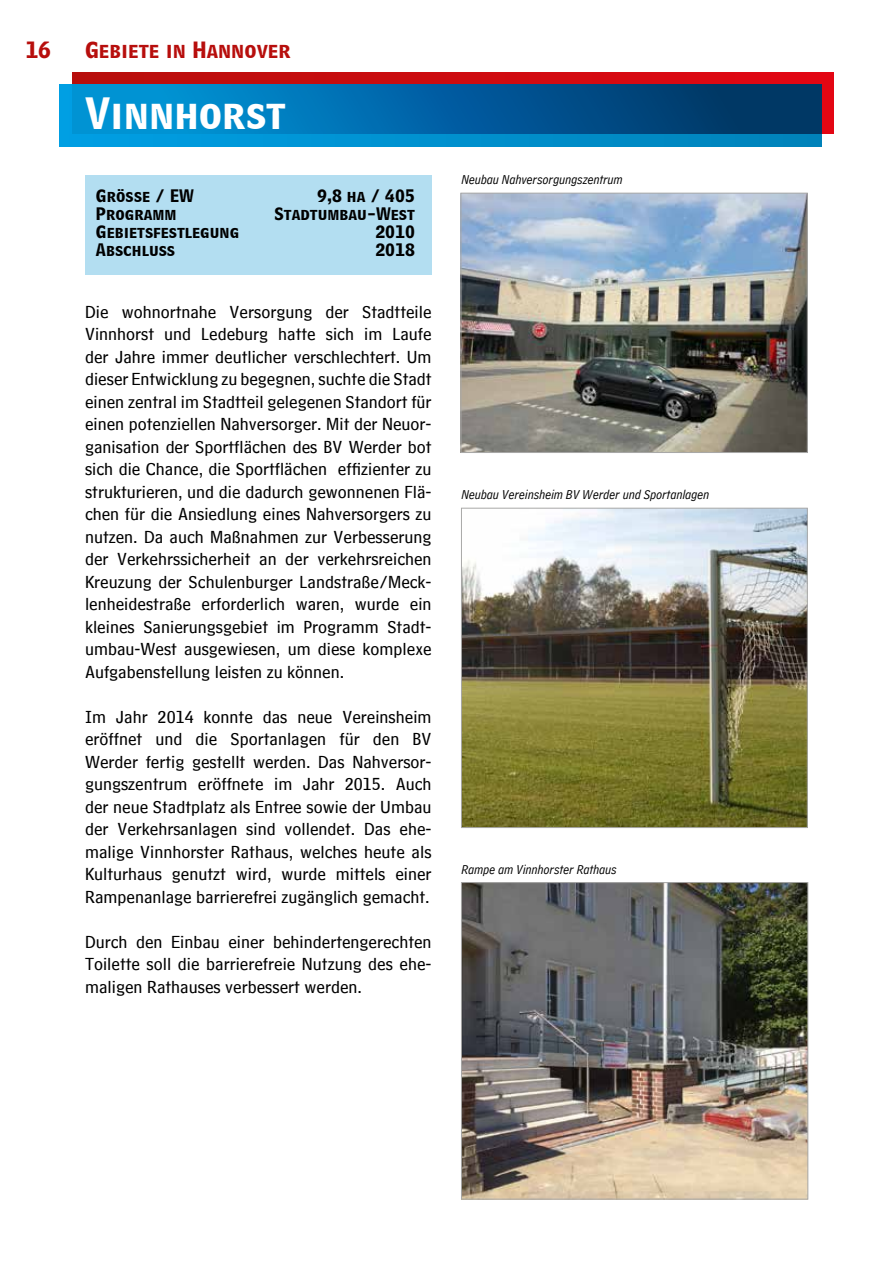
<style>
.page{position:relative;width:893px;height:1263px;background:#fff}
.page>*{position:absolute;margin:0;border:0;box-sizing:border-box;transform-origin:0 0}
.t1{font:37.5px "HM Big Caps";color:#fff}
.t2{font:19.5px "HM Big Caps";color:#b70e0c}
.t3{font:18px/22.5px "HM Text";color:#000;text-align:justify}
.t4{font:15px "HM Big Caps";color:#000}
.t5{font:italic 13.5px "HM Comment";color:#000}
</style>
<div class="page">
<div style="left:72px;top:72px;width:761px;height:62px;background:linear-gradient(to right,#b70f0c,#e30714)"></div>
<div style="left:60px;top:84px;width:761px;height:62px;background:linear-gradient(to right,#009fe4,#0082b9)"></div>
<div style="left:72px;top:84px;width:749px;height:50px;background:linear-gradient(to right,#009be2,#002b5c)"></div>
<img style="left:463px;top:195px;width:342px;height:256px">
<div style="left:461px;top:193px;width:346px;height:260px;border:1px solid #a8a8a7"></div>
<img style="left:463px;top:884px;width:343px;height:313px">
<div style="left:461px;top:882px;width:347px;height:317px;border:1px solid #a8a8a7"></div>
<img style="left:463px;top:510px;width:342px;height:316px">
<div style="left:461px;top:508px;width:346px;height:320px;border:1px solid #a8a8a7"></div>
<div style="left:85px;top:175px;width:347px;height:99px;background:#b3def1"></div>
<p class="t2" style="left:25px;top:34px;width:27px">16</p>
<p class="t2" style="left:85px;top:34px;width:207px">Gebiete in Hannover</p>
<h1 class="t1" style="left:85px;top:83px;width:202px">Vinnhorst</h1>
<p class="t4" style="left:96px;top:184px;width:99px">Größe / EW</p>
<p class="t4" style="left:317px;top:184px;width:99px">9,8 ha / 405</p>
<p class="t4" style="left:96px;top:202px;width:82px">Programm</p>
<p class="t4" style="left:275px;top:202px;width:142px">Stadtumbau-West</p>
<p class="t4" style="left:96px;top:220px;width:145px">Gebietsfestlegung</p>
<p class="t4" style="left:375px;top:220px;width:41px">2010</p>
<p class="t4" style="left:96px;top:238px;width:81px">Abschluss</p>
<p class="t4" style="left:375px;top:238px;width:41px">2018</p>
<p class="t3" style="left:85px;top:297px;width:348px">Die wohnortnahe Versorgung der Stadtteile Vinnhorst und Ledeburg hatte sich im Laufe der Jahre immer deutlicher verschlechtert. Um dieser Entwicklung zu begegnen, suchte die Stadt einen zentral im Stadtteil gelegenen Standort für einen potenziellen Nahversorger. Mit der Neuor&shy;ganisation der Sportflächen des BV Werder bot sich die Chance, die Sportflächen effizienter zu strukturieren, und die dadurch gewonnenen Flä&shy;chen für die Ansiedlung eines Nahversorgers zu nutzen. Da auch Maßnahmen zur Verbesserung der Verkehrssicherheit an der verkehrsreichen Kreuzung der Schulenburger Landstraße/Meck&shy;lenheidestraße erforderlich waren, wurde ein kleines Sanierungsgebiet im Programm Stadt&shy;umbau-West ausgewiesen, um diese komplexe Aufgabenstellung leisten zu können.</p>
<p class="t3" style="left:85px;top:702px;width:348px">Im Jahr 2014 konnte das neue Vereinsheim eröffnet und die Sportanlagen für den BV Werder fertig gestellt werden. Das Nahversor&shy;gungszentrum eröffnete im Jahr 2015. Auch der neue Stadtplatz als Entree sowie der Umbau der Verkehrsanlagen sind vollendet. Das ehe&shy;malige Vinnhorster Rathaus, welches heute als Kulturhaus genutzt wird, wurde mittels einer Rampenanlage barrierefrei zugänglich gemacht.</p>
<p class="t3" style="left:85px;top:927px;width:348px">Durch den Einbau einer behindertengerechten Toilette soll die barrierefreie Nutzung des ehe&shy;maligen Rathauses verbessert werden.</p>
<p class="t5" style="left:461px;top:172px;width:163px">Neubau Nahversorgungszentrum</p>
<p class="t5" style="left:461px;top:487px;width:249px">Neubau Vereinsheim BV Werder und Sportanlagen</p>
<p class="t5" style="left:461px;top:861px;width:157px">Rampe am Vinnhorster Rathaus</p>
</div>
